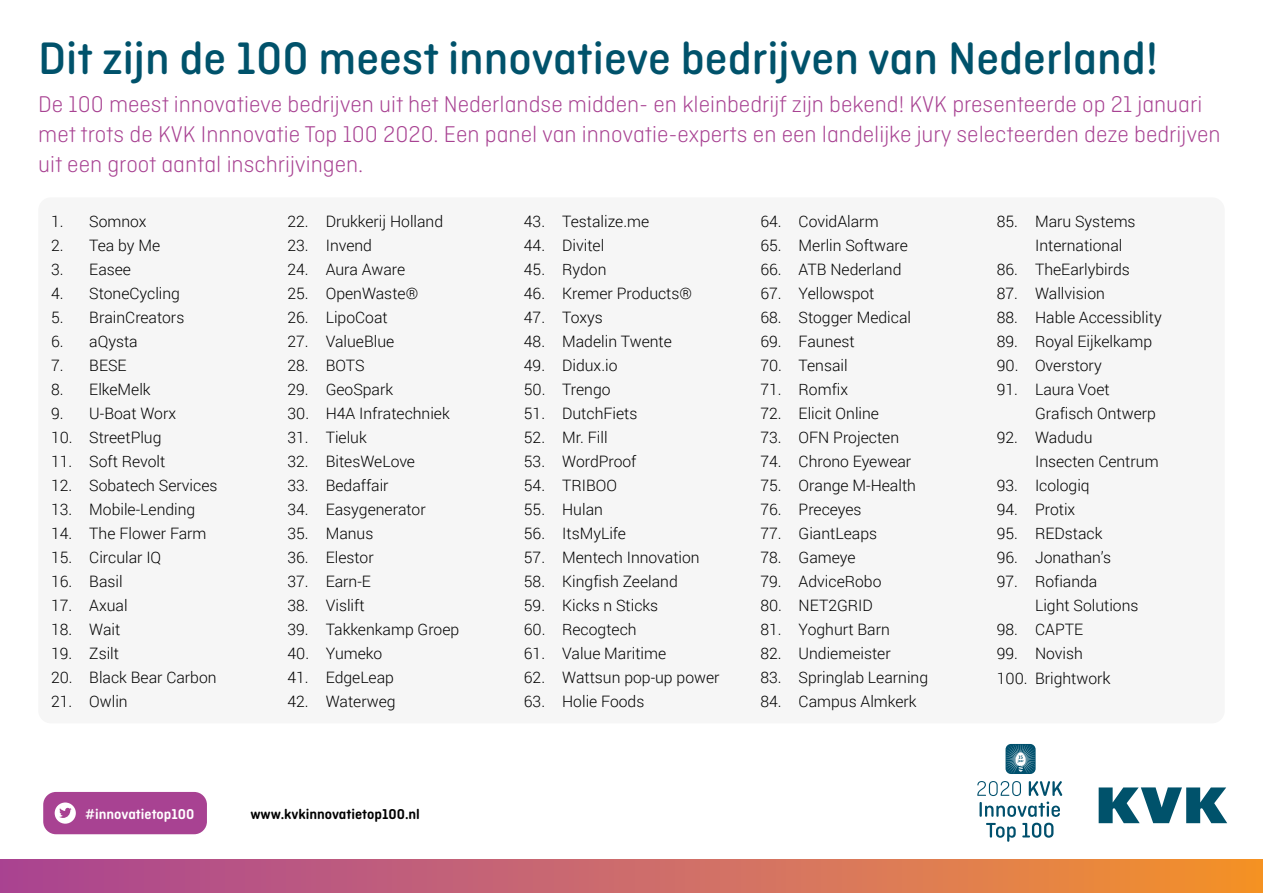
<style>
.page{position:relative;width:1263px;height:893px;background:#fff}
.page>*{position:absolute;margin:0;border:0;box-sizing:border-box;transform-origin:0 0}
._5_Kop_1{font:500 48px "Ciutadella Rounded";color:#00526b}
._3_Introtekst{font:300 24px/30px "Ciutadella Rounded";color:#a84292}
.t1{font:300 15.75px/24px "Roboto";color:#000}
._2_Tussenkop{font:600 15px "Ciutadella Rounded";color:#000}
._2_Tussenkop-2{font:600 15px "Ciutadella Rounded";color:#fff}
.s1{font-size:16.5px}
</style>
<div class="page">
<div style="left:43px;top:792px;width:164px;height:42px;background:#a84292;border-radius:13px"></div>
<svg style="left:55px;top:802px;width:21px;height:22px"></svg>
<div style="left:0;top:860px;width:1263px;height:33px;background:linear-gradient(to right,#a8449a,#f39232)"></div>
<div style="left:38px;top:197px;width:1187px;height:526px;background:#f6f6f6;border-radius:13px"></div>
<svg style="left:1099px;top:787px;width:128px;height:36px"></svg>
<svg style="left:986px;top:823px;width:30px;height:19px"></svg>
<svg style="left:1022px;top:823px;width:31px;height:15px"></svg>
<svg style="left:977px;top:781px;width:85px;height:36px"></svg>
<svg style="left:1005px;top:744px;width:30px;height:30px"></svg>
<h1 class="_5_Kop_1" style="left:38px;top:32px;width:1121px">Dit zijn de 100 meest innovatieve bedrijven van Nederland!</h1>
<p class="_3_Introtekst" style="left:38px;top:89px;width:1184px">De 100 meest innovatieve bedrijven uit het Nederlandse midden- en kleinbedrijf zijn bekend! KVK presenteerde op 21 januari met trots de KVK Innnovatie Top 100 2020. Een panel van innovatie-experts en een landelijke jury selecteerden deze bedrijven uit een groot aantal inschrijvingen.</p>
<p class="t1" style="left:51px;top:208px;width:97px">1. Somnox</p>
<p class="t1" style="left:51px;top:232px;width:111px">2. Tea by Me</p>
<p class="t1" style="left:51px;top:256px;width:82px">3. Easee</p>
<p class="t1" style="left:51px;top:280px;width:131px">4. StoneCycling</p>
<p class="t1" style="left:51px;top:304px;width:135px">5. BrainCreators</p>
<p class="t1" style="left:51px;top:328px;width:88px">6. aQysta</p>
<p class="t1" style="left:51px;top:352px;width:77px">7. BESE</p>
<p class="t1" style="left:51px;top:376px;width:101px">8. ElkeMelk</p>
<p class="t1" style="left:51px;top:400px;width:127px">9. U-Boat Worx</p>
<p class="t1" style="left:51px;top:424px;width:112px">10. StreetPlug</p>
<p class="t1" style="left:51px;top:448px;width:116px">11. Soft Revolt</p>
<p class="t1" style="left:51px;top:472px;width:168px">12. Sobatech Services</p>
<p class="t1" style="left:51px;top:496px;width:146px">13. Mobile-Lending</p>
<p class="t1" style="left:51px;top:520px;width:157px">14. The Flower Farm</p>
<p class="t1" style="left:51px;top:544px;width:112px">15. Circular IQ</p>
<p class="t1" style="left:51px;top:568px;width:73px">16. Basil</p>
<p class="t1" style="left:51px;top:592px;width:78px">17. Axual</p>
<p class="t1" style="left:51px;top:616px;width:71px">18. Wait</p>
<p class="t1" style="left:51px;top:640px;width:70px">19. Zsilt</p>
<p class="t1" style="left:51px;top:664px;width:167px">20. Black Bear Carbon</p>
<p class="t1" style="left:51px;top:688px;width:78px">21. Owlin</p>
<p class="t1" style="left:287px;top:208px;width:157px">22. Drukkerij Holland</p>
<p class="t1" style="left:287px;top:232px;width:86px">23. Invend</p>
<p class="t1" style="left:287px;top:256px;width:119px">24. Aura Aware</p>
<p class="t1" style="left:287px;top:280px;width:132px">25. OpenWaste®</p>
<p class="t1" style="left:287px;top:304px;width:102px">26. LipoCoat</p>
<p class="t1" style="left:287px;top:328px;width:108px">27. ValueBlue</p>
<p class="t1" style="left:287px;top:352px;width:79px">28. BOTS</p>
<p class="t1" style="left:287px;top:376px;width:107px">29. GeoSpark</p>
<p class="t1" style="left:287px;top:400px;width:164px">30. H4A Infratechniek</p>
<p class="t1" style="left:287px;top:424px;width:81px">31. Tieluk</p>
<p class="t1" style="left:287px;top:448px;width:129px">32. BitesWeLove</p>
<p class="t1" style="left:287px;top:472px;width:103px">33. Bedaffair</p>
<p class="t1" style="left:287px;top:496px;width:140px">34. Easygenerator</p>
<p class="t1" style="left:287px;top:520px;width:87px">35. Manus</p>
<p class="t1" style="left:287px;top:544px;width:88px">36. Elestor</p>
<p class="t1" style="left:287px;top:568px;width:85px">37. Earn-E</p>
<p class="t1" style="left:287px;top:592px;width:79px">38. Vislift</p>
<p class="t1" style="left:287px;top:616px;width:173px">39. Takkenkamp Groep</p>
<p class="t1" style="left:287px;top:640px;width:96px">40. Yumeko</p>
<p class="t1" style="left:287px;top:664px;width:108px">41. EdgeLeap</p>
<p class="t1" style="left:287px;top:688px;width:110px">42. Waterweg</p>
<p class="_2_Tussenkop-2" style="left:85px;top:805px;width:111px">#innovatietop100</p>
<p class="_2_Tussenkop" style="left:250px;top:805px;width:171px">www.kvkinnovatietop100.nl</p>
<p class="t1" style="left:524px;top:208px;width:127px">43. Testalize.me</p>
<p class="t1" style="left:524px;top:232px;width:82px">44. Divitel</p>
<p class="t1" style="left:524px;top:256px;width:84px">45. Rydon</p>
<p class="t1" style="left:524px;top:280px;width:170px">46. Kremer Products®</p>
<p class="t1" style="left:524px;top:304px;width:80px">47. Toxys</p>
<p class="t1" style="left:524px;top:328px;width:150px">48. Madelin Twente</p>
<p class="t1" style="left:524px;top:352px;width:95px">49. Didux.io</p>
<p class="t1" style="left:524px;top:376px;width:88px">50. Trengo</p>
<p class="t1" style="left:524px;top:400px;width:115px">51. DutchFiets</p>
<p class="t1" style="left:524px;top:424px;width:85px">52. Mr. Fill</p>
<p class="t1" style="left:524px;top:448px;width:114px">53. WordProof</p>
<p class="t1" style="left:524px;top:472px;width:95px">54. TRIBOO</p>
<p class="t1" style="left:524px;top:496px;width:80px">55. Hulan</p>
<p class="t1" style="left:524px;top:520px;width:104px">56. ItsMyLife</p>
<p class="t1" style="left:524px;top:544px;width:177px">57. Mentech Innovation</p>
<p class="t1" style="left:524px;top:568px;width:155px">58. Kingfish Zeeland</p>
<p class="t1" style="left:524px;top:592px;width:136px">59. Kicks n Sticks</p>
<p class="t1" style="left:524px;top:616px;width:114px">60. Recogtech</p>
<p class="t1" style="left:524px;top:640px;width:144px">61. Value Maritime</p>
<p class="t1" style="left:524px;top:664px;width:197px">62. Wattsun pop-up power</p>
<p class="t1" style="left:524px;top:688px;width:122px">63. Holie Foods</p>
<p class="t1" style="left:760px;top:208px;width:120px">64. CovidAlarm</p>
<p class="t1" style="left:760px;top:232px;width:149px">65. Merlin Software</p>
<p class="t1" style="left:760px;top:256px;width:143px">66. ATB Nederland</p>
<p class="t1" style="left:760px;top:280px;width:116px">67. Yellowspot</p>
<p class="t1" style="left:760px;top:304px;width:152px">68. Stogger Medical</p>
<p class="t1" style="left:760px;top:328px;width:96px">69. Faunest</p>
<p class="t1" style="left:760px;top:352px;width:89px">70. Tensail</p>
<p class="t1" style="left:760px;top:376px;width:89px">71. Romfix</p>
<p class="t1" style="left:760px;top:400px;width:120px">72. Elicit Online</p>
<p class="t1" style="left:760px;top:424px;width:140px">73. OFN Projecten</p>
<p class="t1" style="left:760px;top:448px;width:152px">74. Chrono Eyewear</p>
<p class="t1" style="left:760px;top:472px;width:157px">75. Orange M-Health</p>
<p class="t1" style="left:760px;top:496px;width:103px">76. Preceyes</p>
<p class="t1" style="left:760px;top:520px;width:118px">77. GiantLeaps</p>
<p class="t1" style="left:760px;top:544px;width:97px">78. Gameye</p>
<p class="t1" style="left:760px;top:568px;width:123px">79. AdviceRobo</p>
<p class="t1" style="left:760px;top:592px;width:114px">80. NET2GRID</p>
<p class="t1" style="left:760px;top:616px;width:131px">81. Yoghurt Barn</p>
<p class="t1" style="left:760px;top:640px;width:132px">82. Undiemeister</p>
<p class="t1" style="left:760px;top:664px;width:169px">83. Springlab Learning</p>
<p class="t1" style="left:760px;top:688px;width:158px">84. Campus Almkerk</p>
<p class="t1" style="left:1035px;top:208px;width:102px;text-indent:-38px">85. Maru Systems<br>International</p>
<p class="t1" style="left:997px;top:256px;width:135px">86. TheEarlybirds</p>
<p class="t1" style="left:997px;top:280px;width:110px">87. Wallvision</p>
<p class="t1" style="left:997px;top:304px;width:166px">88. Hable Accessiblity</p>
<p class="t1" style="left:997px;top:328px;width:157px">89. Royal Eijkelkamp</p>
<p class="t1" style="left:997px;top:352px;width:107px">90. Overstory</p>
<p class="t1" style="left:1035px;top:376px;width:122px;text-indent:-38px">91. Laura Voet<br>Grafisch Ontwerp</p>
<p class="t1" style="left:1035px;top:424px;width:125px;text-indent:-38px">92. Wadudu<br>Insecten Centrum</p>
<p class="t1" style="left:997px;top:472px;width:94px">93. Icologiq</p>
<p class="t1" style="left:997px;top:496px;width:80px">94. Protix</p>
<p class="t1" style="left:997px;top:520px;width:107px">95. REDstack</p>
<p class="t1" style="left:997px;top:544px;width:116px">96. Jonathan’s</p>
<p class="t1" style="left:1035px;top:568px;width:105px;text-indent:-38px">97. Rofianda<br>Light Solutions</p>
<p class="t1" style="left:997px;top:616px;width:88px">98. CAPTE</p>
<p class="t1" style="left:997px;top:640px;width:88px">99. Novish</p>
<p class="t1" style="left:997px;top:666px;width:115px">100. Brightwor<span class="s1">k</span></p>
</div>
